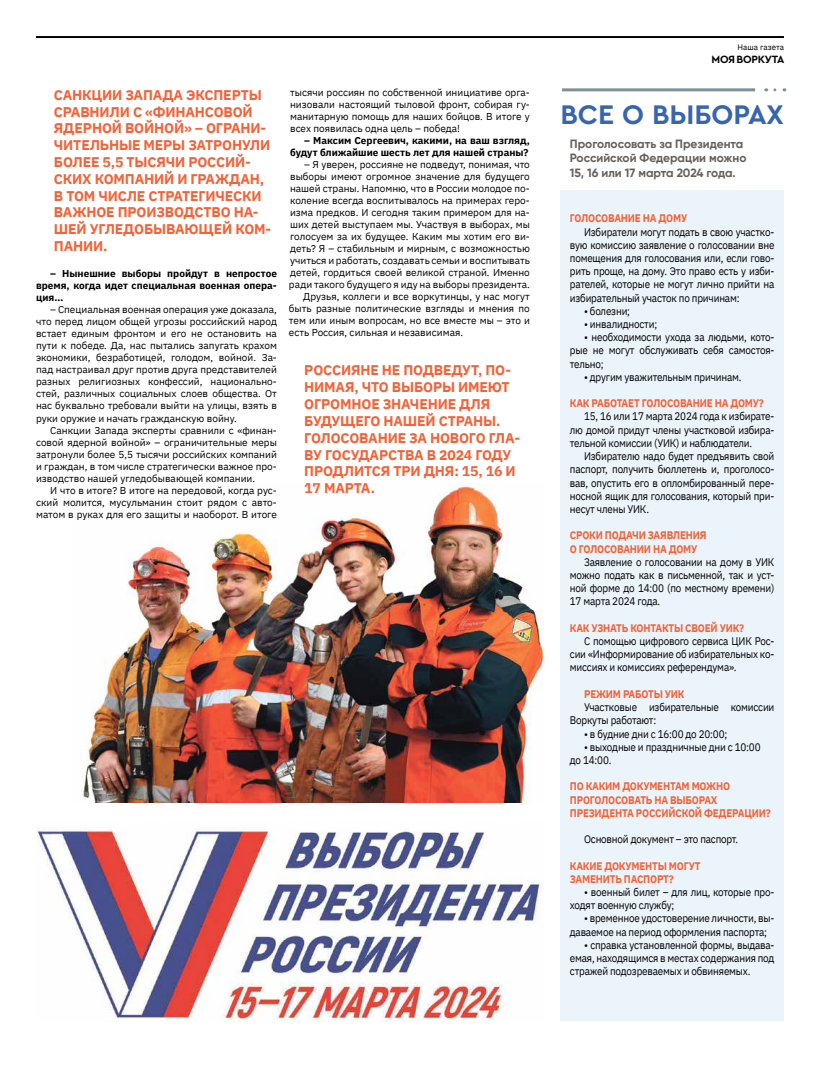
<style>
.page{position:relative;width:820px;height:1078px;background:#fff}
.page>*{position:absolute;margin:0;border:0;box-sizing:border-box;transform-origin:0 0}
.t1{font:700 28.2px "Cera Pro";color:#3865b0}
.t2{font:700 14px/16.8px "IBM Plex Sans";letter-spacing:-.01em;color:#f46238}
.t3{font:700 12px/14.4px "Gilroy";color:#66605c}
.t4{font:11px/13.2px "IBM Plex Sans";letter-spacing:-.02em;color:#000;text-align:justify;scale:.9 1}
.t5{font:700 11px/13.2px "IBM Plex Sans";letter-spacing:-.02em;color:#f46238;scale:.9 1}
.t6{font:700 11px "Cera Pro";letter-spacing:-.02em;color:#000}
.t7{font:10px/12px "IBM Plex Sans";color:#000;text-align:justify}
.t8{font:700 10px/12px "IBM Plex Sans";color:#000;text-align:justify}
.t9{font:8px "IBM Plex Sans";color:#000}
</style>
<div class="page">
<img style="left:82px;top:483px;width:462px;height:319px">
<hr style="left:36px;top:36px;width:747px;height:2px;background:#000">
<div style="left:560px;top:190px;width:223px;height:830px;background:#ebf4fb"></div>
<img style="left:36px;top:828px;width:506px;height:192px">
<hr style="left:562px;top:88px;width:192px;height:3px;background:#7b9199">
<svg style="left:774px;top:88px;width:10px;height:3px"></svg>
<h2 class="t2" style="left:54px;top:85px;width:219px">САНКЦИИ ЗАПАДА ЭКСПЕРТЫ<br>СРАВНИЛИ С «ФИНАНСОВОЙ<br>ЯДЕРНОЙ ВОЙНОЙ» – ОГРАНИ-<br>ЧИТЕЛЬНЫЕ МЕРЫ ЗАТРОНУЛИ<br>БОЛЕЕ 5,5 ТЫСЯЧИ РОССИЙ-<br>СКИХ КОМПАНИЙ И ГРАЖДАН,<br>В ТОМ ЧИСЛЕ СТРАТЕГИЧЕСКИ<br>ВАЖНОЕ ПРОИЗВОДСТВО НА-<br>ШЕЙ УГЛЕДОБЫВАЮЩЕЙ КОМ-<br>ПАНИИ.</h2>
<p class="t8" style="left:36px;top:267px;width:242px;text-indent:14px">– Нынешние выборы пройдут в непростое время, когда идет специальная военная опера&shy;ция…</p>
<p class="t7" style="left:36px;top:303px;width:242px;text-indent:14px">– Специальная военная операция уже доказала, что перед лицом общей угрозы российский народ встает единым фронтом и его не остановить на пути к победе. Да, нас пытались запугать крахом экономики, безработицей, голодом, войной. За&shy;пад настраивал друг против друга представителей разных религиозных конфессий, национально&shy;стей, различных социальных слоев общества. От нас буквально требовали выйти на улицы, взять в руки оружие и начать гражданскую войну.</p>
<p class="t7" style="left:36px;top:423px;width:242px;text-indent:14px">Санкции Запада эксперты сравнили с «финан&shy;совой ядерной войной» – ограничительные меры затронули более 5,5 тысячи российских компаний и граждан, в том числе стратегически важное про&shy;изводство нашей угледобывающей компании.</p>
<p class="t7" style="left:36px;top:483px;width:242px;text-indent:14px">И что в итоге? В итоге на передовой, когда рус&shy;ский молится, мусульманин стоит рядом с авто&shy;матом в руках для его защиты и наоборот. В итоге</p>
<p class="t7" style="left:290px;top:86px;width:241px">тысячи россиян по собственной инициативе орга&shy;низовали настоящий тыловой фронт, собирая гу&shy;манитарную помощь для наших бойцов. В итоге у всех появилась одна цель – победа!</p>
<p class="t8" style="left:290px;top:134px;width:241px;text-align:right">– Максим Сергеевич, какими, на ваш взгляд, будут ближайшие шесть лет для нашей страны?</p>
<p class="t7" style="left:304px;top:158px;width:227px">– Я уверен, россияне не подведут, понимая, что</p>
<p class="t7" style="left:290px;top:170px;width:241px">выборы имеют огромное значение для будущего</p>
<p class="t7" style="left:290px;top:182px;width:241px">нашей страны. Напомню, что в России молодое по-</p>
<p class="t7" style="left:290px;top:194px;width:241px">коление всегда воспитывалось на примерах геро-</p>
<p class="t7" style="left:290px;top:206px;width:241px">изма предков. И сегодня таким примером для на-</p>
<p class="t7" style="left:290px;top:218px;width:241px">ших детей выступаем мы. Участвуя в выборах, мы</p>
<p class="t7" style="left:290px;top:230px;width:241px">голосуем за их будущее. Каким мы хотим его ви-</p>
<p class="t7" style="left:290px;top:242px;width:241px">деть? Я – стабильным и мирным, с возможностью</p>
<p class="t7" style="left:290px;top:254px;width:241px">учиться и работать, создавать семьи и воспитывать</p>
<p class="t7" style="left:290px;top:266px;width:241px">детей, гордиться своей великой страной. Именно</p>
<p class="t7" style="left:289px;top:278px;width:242px">ради такого будущего я иду на выборы президента.</p>
<p class="t7" style="left:303px;top:290px;width:228px">Друзья, коллеги и все воркутинцы, у нас могут</p>
<p class="t7" style="left:289px;top:302px;width:242px">быть разные политические взгляды и мнения по</p>
<p class="t7" style="left:289px;top:314px;width:242px">тем или иным вопросам, но все вместе мы – это и</p>
<p class="t7" style="left:289px;top:326px;width:175px">есть Россия, сильная и независимая.</p>
<h2 class="t2" style="left:304px;top:361px;width:217px">РОССИЯНЕ НЕ ПОДВЕДУТ, ПО-<br>НИМАЯ, ЧТО ВЫБОРЫ ИМЕЮТ<br>ОГРОМНОЕ ЗНАЧЕНИЕ ДЛЯ<br>БУДУЩЕГО НАШЕЙ СТРАНЫ.<br>ГОЛОСОВАНИЕ ЗА НОВОГО ГЛА-<br>ВУ ГОСУДАРСТВА В 2024 ГОДУ<br>ПРОДЛИТСЯ ТРИ ДНЯ: 15, 16 И<br>17 МАРТА.</h2>
<p class="t9" style="left:737px;top:41px;width:48px">Наша газета</p>
<p class="t6" style="left:711px;top:52px;width:74px">МОЯВОРКУТА</p>
<h1 class="t1" style="left:560px;top:96px;width:225px">ВСЕ О ВЫБОРАХ</h1>
<p class="t3" style="left:569px;top:136px;width:178px">Проголосовать за Президента<br>Российской Федерации можно<br>15, 16 или 17 марта 2024 года.</p>
<p class="t5" style="left:569px;top:211px;width:132px">ГОЛОСОВАНИЕ НА ДОМУ</p>
<p class="t4" style="left:569px;top:224px;width:229px;text-indent:14px">Избиратели могут подать в свою участко&shy;вую комиссию заявление о голосовании вне помещения для голосования или, если гово&shy;рить проще, на дому. Это право есть у изби&shy;рателей, которые не могут лично прийти на избирательный участок по причинам:</p>
<p class="t4" style="left:584px;top:303px;width:53px">• болезни;</p>
<p class="t4" style="left:584px;top:316px;width:83px">• инвалидности;</p>
<p class="t4" style="left:569px;top:330px;width:229px;text-indent:14px">• необходимости ухода за людьми, кото&shy;рые не могут обслуживать себя самостоя&shy;тельно;</p>
<p class="t4" style="left:584px;top:369px;width:176px">• другим уважительным причинам.</p>
<p class="t5" style="left:569px;top:396px;width:217px">КАК РАБОТАЕТ ГОЛОСОВАНИЕ НА ДОМУ?</p>
<p class="t4" style="left:569px;top:409px;width:229px;text-indent:14px">15, 16 или 17 марта 2024 года к избирате&shy;лю домой придут члены участковой избира&shy;тельной комиссии (УИК) и наблюдатели.</p>
<p class="t4" style="left:569px;top:448px;width:229px;text-indent:14px">Избирателю надо будет предъявить свой паспорт, получить бюллетень и, проголосо&shy;вав, опустить его в опломбированный пере&shy;носной ящик для голосования, который при&shy;несут члены УИК.</p>
<p class="t5" style="left:569px;top:528px;width:153px">СРОКИ ПОДАЧИ ЗАЯВЛЕНИЯ<br>О ГОЛОСОВАНИИ НА ДОМУ</p>
<p class="t4" style="left:569px;top:554px;width:229px;text-indent:14px">Заявление о голосовании на дому в УИК можно подать как в письменной, так и уст&shy;ной форме до 14:00 (по местному времени)<br>17 марта 2024 года.</p>
<p class="t5" style="left:569px;top:620px;width:195px">КАК УЗНАТЬ КОНТАКТЫ СВОЕЙ УИК?</p>
<p class="t4" style="left:569px;top:633px;width:229px;text-indent:14px">С помощью цифрового сервиса ЦИК Рос&shy;сии «Информирование об избирательных ко&shy;миссиях и комиссиях референдума».</p>
<p class="t5" style="left:584px;top:686px;width:113px">РЕЖИМ РАБОТЫ УИК</p>
<p class="t4" style="left:569px;top:699px;width:229px;text-indent:14px">Участковые избирательные комиссии<br>Воркуты работают:</p>
<p class="t4" style="left:584px;top:726px;width:161px">• в будние дни с 16:00 до 20:00;</p>
<p class="t4" style="left:569px;top:739px;width:213px;text-indent:14px">• выходные и праздничные дни с 10:00 до 14:00.</p>
<p class="t5" style="left:569px;top:778px;width:225px">ПО КАКИМ ДОКУМЕНТАМ МОЖНО<br>ПРОГОЛОСОВАТЬ НА ВЫБОРАХ<br>ПРЕЗИДЕНТА РОССИЙСКОЙ ФЕДЕРАЦИИ?</p>
<p class="t4" style="left:584px;top:831px;width:173px">Основной документ – это паспорт.</p>
<p class="t5" style="left:569px;top:858px;width:147px">КАКИЕ ДОКУМЕНТЫ МОГУТ<br>ЗАМЕНИТЬ ПАСПОРТ?</p>
<p class="t4" style="left:569px;top:884px;width:229px;text-indent:14px">• военный билет – для лиц, которые про&shy;ходят военную службу;</p>
<p class="t4" style="left:569px;top:910px;width:229px;text-indent:14px">• временное удостоверение личности, вы&shy;даваемое на период оформления паспорта;</p>
<p class="t4" style="left:569px;top:937px;width:229px;text-indent:14px">• справка установленной формы, выдава&shy;емая, находящимся в местах содержания под стражей подозреваемых и обвиняемых.</p>
</div>
